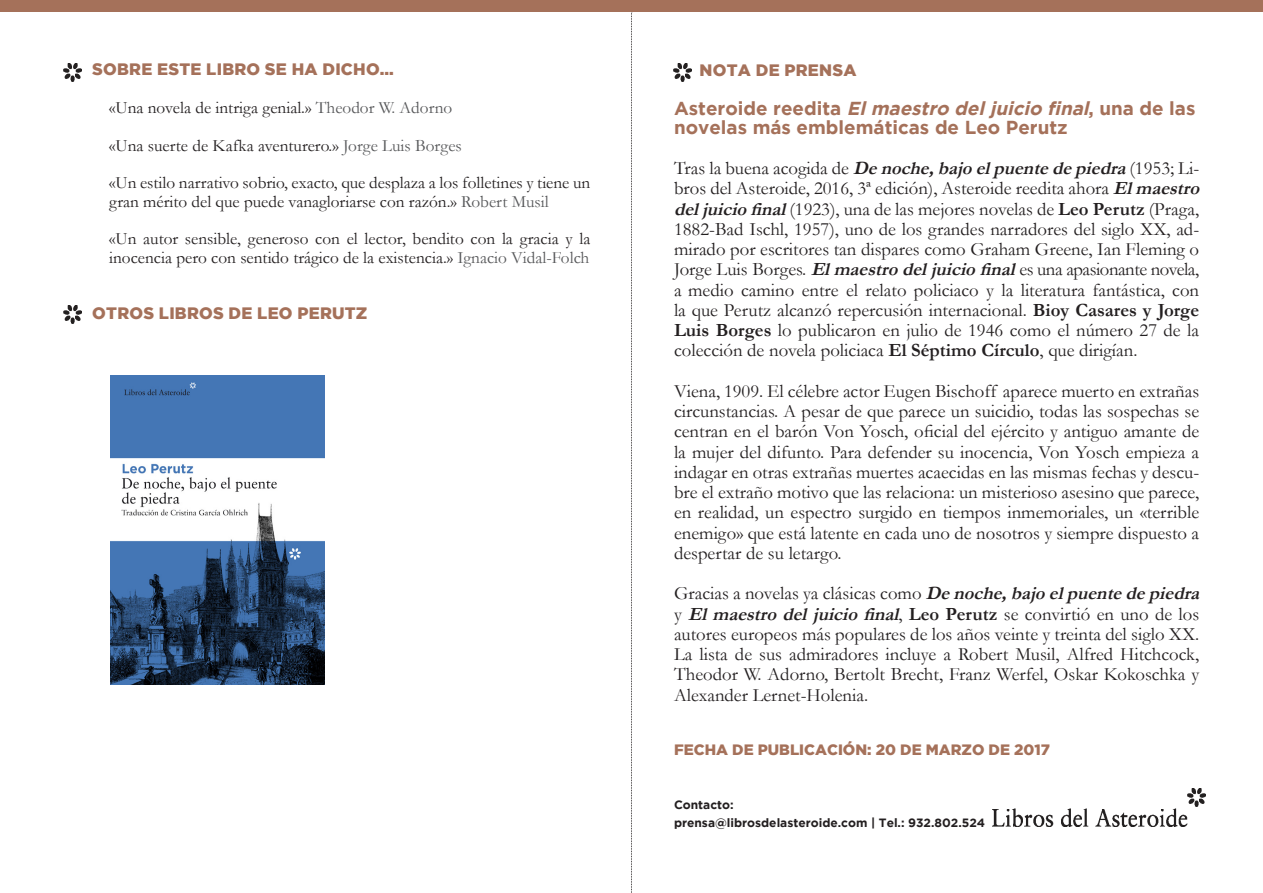
<style>
.page{position:relative;width:1263px;height:893px;background:#fff}
.page>*{position:absolute;margin:0;border:0;box-sizing:border-box;transform-origin:0 0}
.t1{font:18.75px/20.2px "Garamond";color:#231f20}
.t2{font:700 18.75px/19.5px "Gotham";color:#a5715a}
.t3{font:17.25px/18.8px "Garamond";color:#231f20}
.t4{font:900 16.5px "Gotham";letter-spacing:.015em;color:#a5715a}
.t5{font:900 15px "Gotham";color:#a5715a}
.t6{font:700 12px "Gotham";color:#231f20}
.s1{color:#57585a}
.s2{font-style:italic}
.s3{font-weight:700;font-style:italic}
.s4{font-weight:700}
</style>
<div class="page">
<svg style="left:631px;top:12px;width:1px;height:881px"></svg>
<img style="left:993px;top:789px;width:212px;height:37px">
<div style="left:0;top:0;width:1263px;height:12px;background:#a5715a"></div>
<img style="left:673px;top:63px;width:18px;height:19px">
<img style="left:63px;top:63px;width:18px;height:19px">
<img style="left:63px;top:305px;width:19px;height:19px">
<img style="left:110px;top:376px;width:215px;height:308px">
<p class="t4" style="left:92px;top:59px;width:303px">SOBRE ESTE LIBRO SE HA DICHO...</p>
<p class="t3" style="left:109px;top:98px;width:345px">«Una novela de intriga genial.» <span class="s1">Theodor W. Adorno</span></p>
<p class="t3" style="left:109px;top:135px;width:354px">«Una suerte de Kafka aventurero.» <span class="s1">Jorge Luis Borges</span></p>
<p class="t3" style="left:109px;top:173px;width:483px">«Un estilo narrativo sobrio, exacto, que desplaza a los folletines y tiene un gran mérito del que puede vanagloriarse con razón.» <span class="s1">Robert Musil</span></p>
<p class="t3" style="left:109px;top:229px;width:483px">«Un autor sensible, generoso con el lector, bendito con la gracia y la inocencia pero con sentido trágico de la existencia.» <span class="s1">Ignacio Vidal-Folch</span></p>
<p class="t4" style="left:92px;top:303px;width:277px">OTROS LIBROS DE LEO PERUTZ</p>
<p class="t4" style="left:700px;top:60px;width:158px">NOTA DE PRENSA</p>
<p class="t2" style="left:674px;top:98px;width:523px">Asteroide reedita <span class="s2">Elmaestro deljuicio final</span>, una de las novelas más emblemáticas de Leo Perutz</p>
<p class="t1" style="left:674px;top:158px;width:533px">Tras la buena acogida de <span class="s3">Denoche,bajoelpuentedepiedra</span>(1953; Li&shy;bros del Asteroide, 2016, 3ª edición), Asteroide reedita ahora <span class="s3">Elmaestro deljuiciofinal</span>(1923), una de las mejores novelas de <span class="s4">Leo Perutz</span> (Praga, 1882-Bad Ischl, 1957), uno de los grandes narradores del siglo XX, ad&shy;mirado por escritores tan dispares como Graham Greene, Ian Fleming o Jorge Luis Borges. <span class="s3">Elmaestrodeljuiciofinal</span>es una apasionante novela, a medio camino entre el relato policiaco y la literatura fantástica, con la que Perutz alcanzó repercusión internacional. <span class="s4">Bioy Casares y Jorge Luis Borges</span> lo publicaron en julio de 1946 como el número 27 de la colección de novela policiaca <span class="s4">El Séptimo Círculo</span>, que dirigían.</p>
<p class="t1" style="left:674px;top:380px;width:527px;text-align:justify">Viena, 1909. El célebre actor Eugen Bischoff aparece muerto en extrañas circunstancias. A pesar de que parece un suicidio, todas las sospechas se centran en el barón Von Yosch, oficial del ejército y antiguo amante de la mujer del difunto. Para defender su inocencia, Von Yosch empieza a indagar en otras extrañas muertes acaecidas en las mismas fechas y descu&shy;bre el extraño motivo que las relaciona: un misterioso asesino que parece, en realidad, un espectro surgido en tiempos inmemoriales, un «terrible enemigo» que está latente en cada uno de nosotros y siempre dispuesto a despertar de su letargo.</p>
<p class="t1" style="left:674px;top:583px;width:532px">Gracias a novelas ya clásicas como <span class="s3">Denoche,bajoelpuentedepiedra </span>y <span class="s3">Elmaestrodeljuiciofinal</span>, <span class="s4">Leo Perutz</span> se convirtió en uno de los autores europeos más populares de los años veinte y treinta del siglo XX.<br>La lista de sus admiradores incluye a Robert Musil, Alfred Hitchcock, Theodor W. Adorno, Bertolt Brecht, Franz Werfel, Oskar Kokoschka y Alexander Lernet-Holenia.</p>
<p class="t5" style="left:674px;top:741px;width:378px">FECHA DE PUBLICACIÓN: 20 DE MARZO DE 2017</p>
<p class="t6" style="left:674px;top:797px;width:61px">Contacto:</p>
<p class="t6" style="left:674px;top:815px;width:313px">prensa@librosdelasteroide.com | Tel.: 932.802.524</p>
</div>
